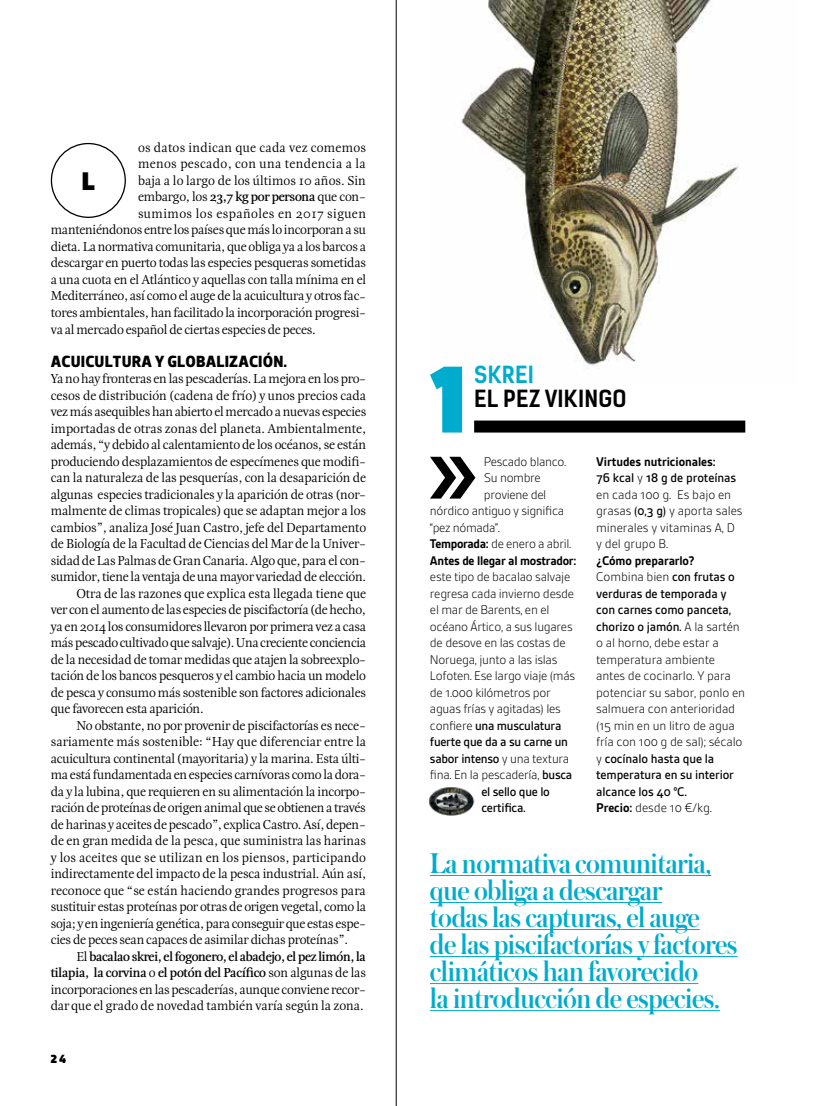
<style>
.page{position:relative;width:830px;height:1106px;background:#fff}
.page>*{position:absolute;margin:0;border:0;box-sizing:border-box;transform-origin:0 0}
.t1{font:900 96.15px "Dobra";color:#00accd}
.t2{font:500 30px/27px "Austin";letter-spacing:-.015em;color:#00accd}
.t3{font:900 25.95px "Dobra";color:#000}
.t4{font:700 22.5px "Kelson Sans";letter-spacing:.01em;color:#000}
.t5{font:700 22.5px "Kelson Sans";letter-spacing:.01em;color:#00accd}
.t6{font:700 16.5px "Dobra";letter-spacing:.01em;color:#000}
.t7{font:13.5px "Esta Pro";letter-spacing:-.025em;color:#000}
.t8{font:300 13.5px/16.5px "Gesta";letter-spacing:-.02em;color:#000}
.t9{font:13.5px "Esta Pro";letter-spacing:-.005em;color:#000}
.t10{font:700 13.5px "Esta Pro";letter-spacing:-.025em;color:#000}
.t11{font:500 13.5px "Gesta";letter-spacing:-.02em;color:#000}
.t12{font:13.5px "Esta Pro";color:#000}
.t13{font:13.5px "Esta Pro";letter-spacing:.005em;color:#000}
.t14{font:13.5px "Esta Pro";letter-spacing:.015em;color:#000}
.t15{font:13.5px "Esta Pro";letter-spacing:.02em;color:#000}
.t16{font:13.5px "Esta Pro";letter-spacing:.025em;color:#000}
.t17{font:700 13.5px "Gesta";letter-spacing:-.02em;color:#000}
.t18{font:900 12px "Dobra";color:#000}
.s1{font-weight:700}
.s2{font-weight:400}
.s3{font-weight:300}
.s4{font-weight:500}
</style>
<div class="page">
<hr style="left:395px;top:0;width:1px;height:1106px;background:#000">
<img style="left:461px;top:0;width:278px;height:369px">
<img style="left:429px;top:787px;width:46px;height:28px">
<div style="left:474px;top:420px;width:271px;height:12px;background:#000"></div>
<svg style="left:430px;top:457px;width:45px;height:41px"></svg>
<hr style="left:430px;top:875px;width:281px;height:1px;background:#00accd">
<hr style="left:430px;top:902px;width:231px;height:1px;background:#00accd">
<hr style="left:430px;top:929px;width:269px;height:1px;background:#00accd">
<hr style="left:430px;top:956px;width:307px;height:1px;background:#00accd">
<hr style="left:430px;top:983px;width:268px;height:1px;background:#00accd">
<hr style="left:430px;top:1010px;width:289px;height:1px;background:#00accd">
<div style="left:51px;top:143px;width:75px;height:75px;border:1px solid #000;border-radius:50%"></div>
<p class="t14" style="left:138px;top:139px;width:229px">os datos indican que cada vez comemos</p>
<p class="t15" style="left:138px;top:156px;width:229px">menos pescado, con una tendencia a la</p>
<p class="t12" style="left:138px;top:172px;width:229px">baja a lo largo de los últimos 10 años. Sin</p>
<p class="t7" style="left:138px;top:189px;width:229px">embargo, los <span class="s1">23,7 kg por persona</span> que con-</p>
<p class="t16" style="left:138px;top:205px;width:229px">sumimos los españoles en 2017 siguen</p>
<p class="t7" style="left:51px;top:222px;width:317px">manteniéndonos entre los países que más lo incorporan a su</p>
<p class="t7" style="left:51px;top:238px;width:316px">dieta. La normativa comunitaria, que obliga ya a los barcos a</p>
<p class="t7" style="left:51px;top:255px;width:316px">descargar en puerto todas las especies pesqueras sometidas</p>
<p class="t7" style="left:51px;top:271px;width:317px">a una cuota en el Atlántico y aquellas con talla mínima en el</p>
<p class="t7" style="left:51px;top:288px;width:316px">Mediterráneo, así como el auge de la acuicultura y otros fac-</p>
<p class="t7" style="left:51px;top:304px;width:316px">tores ambientales, han facilitado la incorporación progresi-</p>
<p class="t7" style="left:51px;top:321px;width:266px">va al mercado español de ciertas especies de peces.</p>
<p class="t6" style="left:51px;top:351px;width:237px">ACUICULTURA Y GLOBALIZACIÓN.</p>
<p class="t7" style="left:51px;top:370px;width:316px">Ya no hay fronteras en las pescaderías. La mejora en los pro-</p>
<p class="t9" style="left:51px;top:387px;width:317px">cesos de distribución (cadena de frío) y unos precios cada</p>
<p class="t7" style="left:51px;top:403px;width:317px">vez más asequibles han abierto el mercado a nuevas especies</p>
<p class="t9" style="left:51px;top:420px;width:317px">importadas de otras zonas del planeta. Ambientalmente,</p>
<p class="t7" style="left:51px;top:436px;width:317px">además, “y debido al calentamiento de los océanos, se están</p>
<p class="t7" style="left:51px;top:453px;width:316px">produciendo desplazamientos de especímenes que modifi-</p>
<p class="t7" style="left:51px;top:469px;width:317px">can la naturaleza de las pesquerías, con la desaparición de</p>
<p class="t7" style="left:51px;top:486px;width:316px">algunas especies tradicionales y la aparición de otras (nor-</p>
<p class="t7" style="left:51px;top:502px;width:316px">malmente de climas tropicales) que se adaptan mejor a los</p>
<p class="t7" style="left:51px;top:519px;width:317px">cambios”, analiza José Juan Castro, jefe del Departamento</p>
<p class="t7" style="left:51px;top:535px;width:316px">de Biología de la Facultad de Ciencias del Mar de la Univer-</p>
<p class="t7" style="left:51px;top:552px;width:316px">sidad de Las Palmas de Gran Canaria. Algo que, para el con-</p>
<p class="t7" style="left:51px;top:568px;width:316px">sumidor, tiene la ventaja de una mayor variedad de elección.</p>
<p class="t9" style="left:76px;top:585px;width:291px">Otra de las razones que explica esta llegada tiene que</p>
<p class="t7" style="left:51px;top:601px;width:316px">ver con el aumento de las especies de piscifactoría (de hecho,</p>
<p class="t7" style="left:51px;top:618px;width:317px">ya en 2014 los consumidores llevaron por primera vez a casa</p>
<p class="t7" style="left:51px;top:634px;width:317px">más pescado cultivado que salvaje). Una creciente conciencia</p>
<p class="t7" style="left:51px;top:651px;width:316px">de la necesidad de tomar medidas que atajen la sobreexplo-</p>
<p class="t7" style="left:51px;top:667px;width:316px">tación de los bancos pesqueros y el cambio hacia un modelo</p>
<p class="t7" style="left:51px;top:684px;width:316px">de pesca y consumo más sostenible son factores adicionales</p>
<p class="t7" style="left:51px;top:700px;width:154px">que favorecen esta aparición.</p>
<p class="t7" style="left:76px;top:717px;width:291px">No obstante, no por provenir de piscifactorías es nece-</p>
<p class="t9" style="left:51px;top:733px;width:317px">sariamente más sostenible: “Hay que diferenciar entre la</p>
<p class="t7" style="left:51px;top:750px;width:316px">acuicultura continental (mayoritaria) y la marina. Esta últi-</p>
<p class="t7" style="left:51px;top:766px;width:316px">ma está fundamentada en especies carnívoras como la dora-</p>
<p class="t7" style="left:51px;top:783px;width:316px">da y la lubina, que requieren en su alimentación la incorpo-</p>
<p class="t7" style="left:51px;top:799px;width:316px">ración de proteínas de origen animal que se obtienen a través</p>
<p class="t7" style="left:51px;top:816px;width:316px">de harinas y aceites de pescado”, explica Castro. Así, depen-</p>
<p class="t7" style="left:51px;top:832px;width:316px">de en gran medida de la pesca, que suministra las harinas</p>
<p class="t13" style="left:51px;top:849px;width:316px">y los aceites que se utilizan en los piensos, participando</p>
<p class="t7" style="left:51px;top:865px;width:316px">indirectamente del impacto de la pesca industrial. Aún así,</p>
<p class="t12" style="left:51px;top:882px;width:316px">reconoce que “se están haciendo grandes progresos para</p>
<p class="t7" style="left:51px;top:898px;width:317px">sustituir estas proteínas por otras de origen vegetal, como la</p>
<p class="t7" style="left:51px;top:915px;width:316px">soja; y en ingeniería genética, para conseguir que estas espe-</p>
<p class="t7" style="left:51px;top:931px;width:298px">cies de peces sean capaces de asimilar dichas proteínas”.</p>
<p class="t10" style="left:76px;top:948px;width:291px"><span class="s2">El</span> bacalao skrei, el fogonero, el abadejo, el pez limón, la</p>
<p class="t10" style="left:51px;top:964px;width:316px">tilapia, la corvina <span class="s2">o</span> el potón del Pacífico <span class="s2">son algunas de las</span></p>
<p class="t7" style="left:51px;top:981px;width:316px">incorporaciones en las pescaderías, aunque conviene recor-</p>
<p class="t9" style="left:51px;top:997px;width:314px">dar que el grado de novedad también varía según la zona.</p>
<h3 class="t3" style="left:82px;top:165px;width:14px">L</h3>
<p class="t18" style="left:51px;top:1052px;width:17px">24</p>
<h1 class="t1" style="left:430px;top:343px;width:39px">1</h1>
<h3 class="t5" style="left:474px;top:361px;width:61px">SKREI</h3>
<h3 class="t4" style="left:474px;top:385px;width:154px">EL PEZ VIKINGO</h3>
<p class="t8" style="left:483px;top:453px;width:84px">Pescado blanco.</p>
<p class="t8" style="left:483px;top:469px;width:58px">Su nombre</p>
<p class="t8" style="left:483px;top:486px;width:64px">proviene del</p>
<p class="t8" style="left:430px;top:502px;width:136px">nórdico antiguo y significa</p>
<p class="t8" style="left:430px;top:519px;width:72px">“pez nómada”.</p>
<p class="t8" style="left:430px;top:535px;width:143px"><span class="s1">Temporada:</span> de enero a abril.</p>
<p class="t17" style="left:430px;top:553px;width:148px">Antes de llegar al mostrador:</p>
<p class="t8" style="left:430px;top:568px;width:142px">este tipo de bacalao salvaje</p>
<p class="t8" style="left:430px;top:585px;width:145px">regresa cada invierno desde</p>
<p class="t8" style="left:430px;top:601px;width:121px">el mar de Barents, en el</p>
<p class="t8" style="left:430px;top:618px;width:144px">océano Ártico, a sus lugares</p>
<p class="t8" style="left:430px;top:634px;width:137px">de desove en las costas de</p>
<p class="t8" style="left:430px;top:651px;width:129px">Noruega, junto a las islas</p>
<p class="t8" style="left:430px;top:667px;width:147px">Lofoten. Ese largo viaje (más</p>
<p class="t8" style="left:430px;top:684px;width:122px">de 1.000 kilómetros por</p>
<p class="t8" style="left:430px;top:700px;width:132px">aguas frías y agitadas) les</p>
<p class="t11" style="left:430px;top:718px;width:133px"><span class="s3">confiere</span> una musculatura</p>
<p class="t11" style="left:430px;top:735px;width:139px">fuerte que da a su carne un</p>
<p class="t11" style="left:430px;top:751px;width:141px">sabor intenso <span class="s3">y una textura</span></p>
<p class="t8" style="left:430px;top:766px;width:144px">fina. En la pescadería, <span class="s4">busca</span></p>
<p class="t11" style="left:481px;top:784px;width:70px">el sello que lo</p>
<p class="t11" style="left:481px;top:800px;width:46px">certifica.</p>
<p class="t8" style="left:596px;top:453px;width:148px"><span class="s1">Virtudes nutricionales:<br></span><span class="s4">76 kcal</span> y <span class="s4">18 g de proteínas </span>en cada 100 g. Es bajo en grasas <span class="s4">(0,3 g)</span> y aporta sales minerales y vitaminas A, D y del grupo B.</p>
<p class="t8" style="left:596px;top:552px;width:150px"><span class="s1">¿Cómo prepararlo?<br></span>Combina bien <span class="s4">con frutas o verduras de temporada y con carnes como panceta, chorizo o jamón.</span> A la sartén o al horno, debe estar a temperatura ambiente antes de cocinarlo. Y para potenciar su sabor, ponlo en salmuera con anterioridad (15 min en un litro de agua fría con 100 g de sal); sécalo y <span class="s4">cocínalo hasta que la temperatura en su interior alcance los 40 ºC.<br></span><span class="s1">Precio:</span> desde 10 €/kg.</p>
<h2 class="t2" style="left:430px;top:848px;width:309px">La normativa comunitaria, que obliga a descargar<br>todas las capturas, el auge<br>de las piscifactorías y factores climáticos han favorecido<br>la introducción de especies.</h2>
</div>
